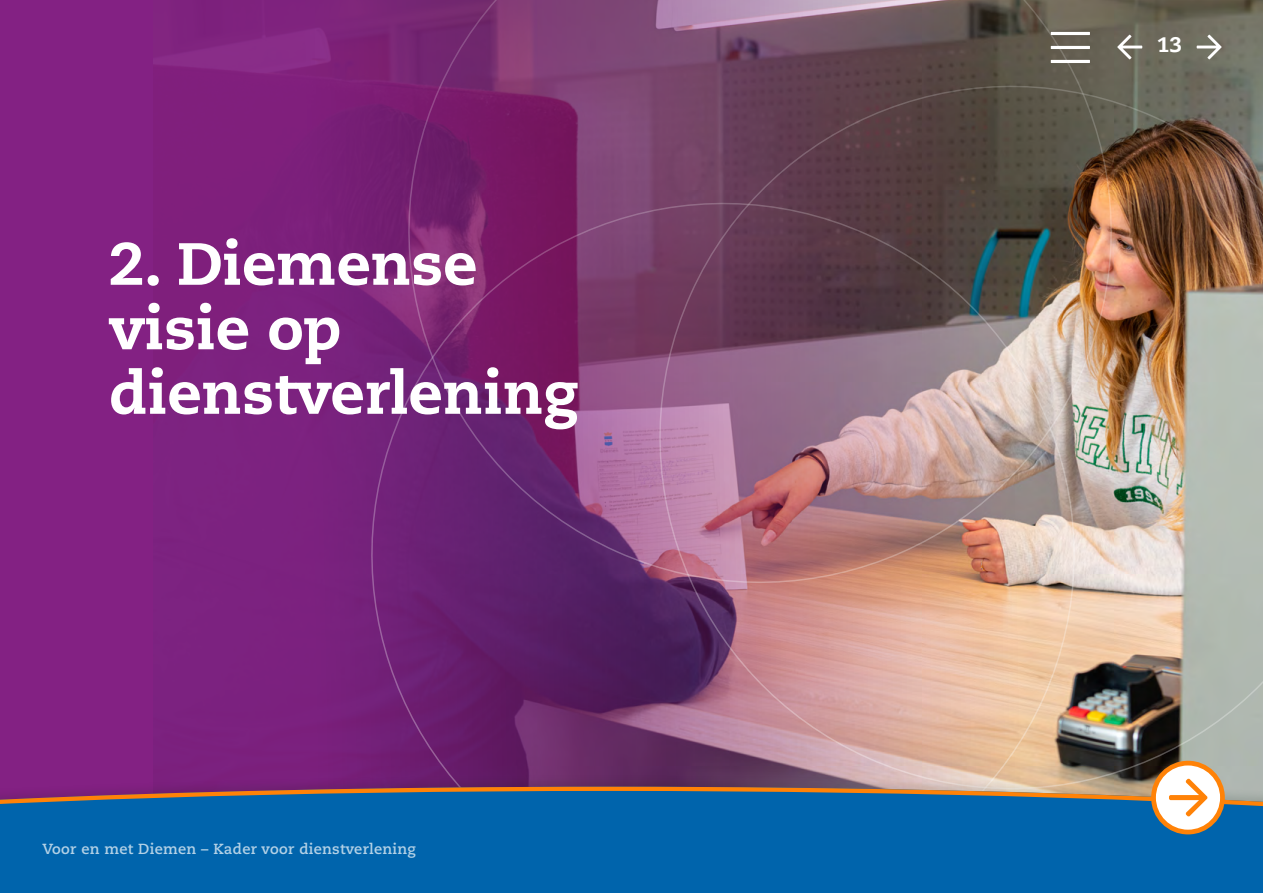
<style>
.page{position:relative;width:1263px;height:893px;background:#fff}
.page>*{position:absolute;margin:0;border:0;box-sizing:border-box;transform-origin:0 0}
.Hoofdstuktitel_-_h1{font:800 59.4px/64.5px "Caecilia LT Pro 85";color:#fff}
.t1{font:800 21px "Caecilia LT Pro 85";color:#fff}
.t2{font:700 14.7px "Caecilia LT Pro 75";letter-spacing:.02em;color:#b3d1e6}
</style>
<div class="page">
<div style="left:0;top:0;width:1263px;height:821px;background:#832183"></div>
<img style="left:154px;top:0;width:1109px;height:153px">
<svg style="left:358px;top:0;width:803px;height:153px;background:#7c3f71"></svg>
<img style="left:610px;top:36px;width:653px;height:738px">
<img style="left:322px;top:153px;width:802px;height:621px">
<div style="left:0;top:774px;width:1263px;height:119px;background:#1d1d1b;opacity:.15"></div>
<svg style="left:0;top:787px;width:1263px;height:4px"></svg>
<div style="left:0;top:791px;width:1263px;height:102px;background:#0064ac"></div>
<hr style="left:1051px;top:32px;width:39px;height:3px;background:#fff">
<hr style="left:1051px;top:46px;width:39px;height:3px;background:#fff">
<hr style="left:1051px;top:60px;width:39px;height:3px;background:#fff">
<svg style="left:1151px;top:761px;width:74px;height:73px;background:#d4bea4"></svg>
<svg style="left:1117px;top:35px;width:25px;height:24px"></svg>
<svg style="left:1197px;top:35px;width:24px;height:24px"></svg>
<h1 class="Hoofdstuktitel_-_h1" style="left:109px;top:230px;width:471px">2. Diemense visie op dienstverlening</h1>
<p class="t2" style="left:43px;top:838px;width:375px">Voor en met Diemen – Kader voor dienstverlening</p>
<p class="t1" style="left:1157px;top:30px;width:26px">13</p>
</div>
